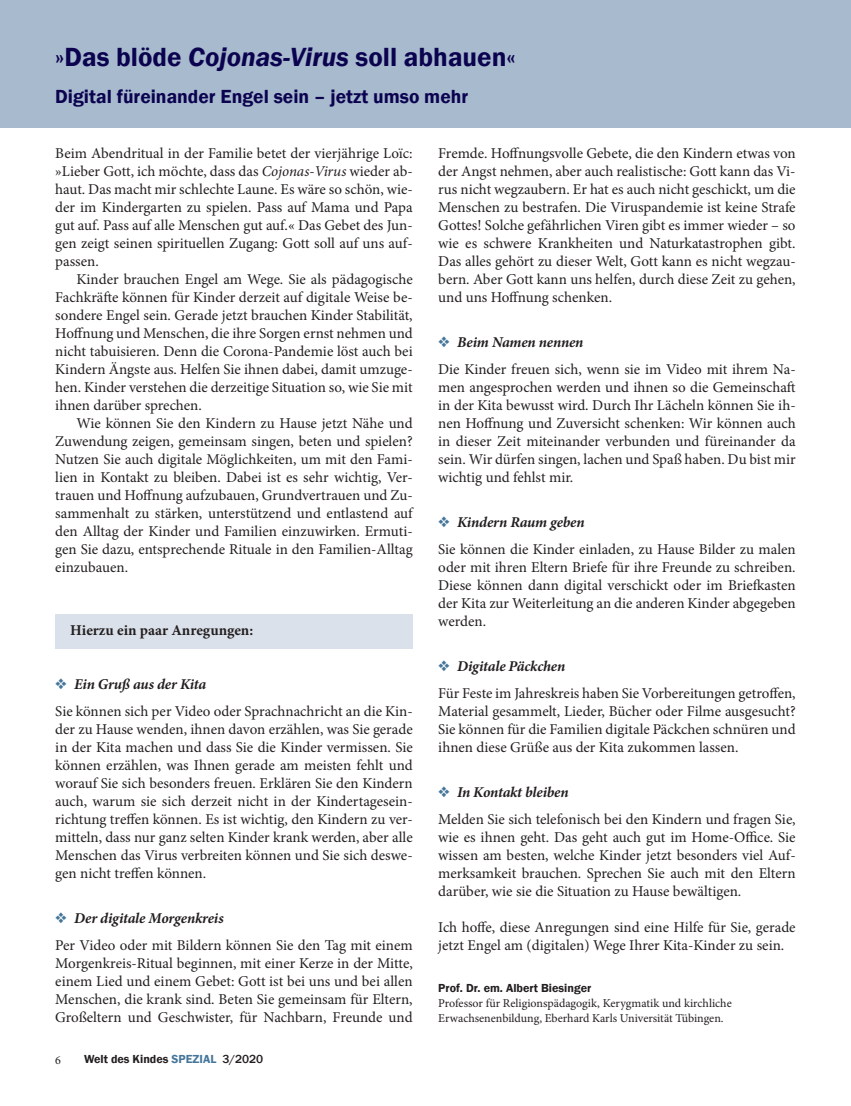
<style>
.page{position:relative;width:851px;height:1106px;background:#fff}
.page>*{position:absolute;margin:0;border:0;box-sizing:border-box;transform-origin:0 0}
.t1{font:600 27px "Franklin Gothic";color:#0b0350}
.t2{font:600 19.5px "Franklin Gothic";color:#0b0350}
.t3{font:15px/18px "Minion Pro";color:#231f20;text-align:justify}
.t4{font:700 15px "Minion Pro";color:#231f20}
.t5{font:12px/15px "Minion Pro";letter-spacing:-.005em;color:#231f20}
.t6{font:600 12px "Franklin Gothic";color:#231f20}
.s1{font-style:italic}
.s2{color:#457699}
.s3{font-weight:700;font-style:italic}
.s4{font-weight:500}
</style>
<div class="page">
<div style="left:55px;top:614px;width:357px;height:34px;background:#dbe1ea"></div>
<div style="left:0;top:0;width:850px;height:128px;background:#a8bacd"></div>
<h1 class="t1" style="left:55px;top:40px;width:462px">»Das blöde <span class="s1">Cojonas-Virus</span> soll abhauen«</h1>
<h2 class="t2" style="left:55px;top:84px;width:414px">Digital füreinander Engel sein – jetzt umso mehr</h2>
<p class="t3" style="left:55px;top:144px;width:359px">Beim Abendritual in der Familie betet der vierjährige Loïc: »Lieber Gott, ich möchte, dass das <span class="s1">Cojonas-Virus</span> wieder ab&shy;haut. Das macht mir schlechte Laune. Es wäre so schön, wie&shy;der im Kindergarten zu spielen. Pass auf Mama und Papa gut auf. Pass auf alle Menschen gut auf.« Das Gebet des Jun&shy;gen zeigt seinen spirituellen Zugang: Gott soll auf uns auf&shy;passen.</p>
<p class="t3" style="left:55px;top:270px;width:359px;text-indent:21px">Kinder brauchen Engel am Wege. Sie als pädagogische Fachkräfte können für Kinder derzeit auf digitale Weise be&shy;sondere Engel sein. Gerade jetzt brauchen Kinder Stabilität, Hoffnung und Menschen, die ihre Sorgen ernst nehmen und nicht tabuisieren. Denn die Corona-Pandemie löst auch bei Kindern Ängste aus. Helfen Sie ihnen dabei, damit umzuge&shy;hen. Kinder verstehen die derzeitige Situation so, wie Sie mit ihnen darüber sprechen.</p>
<p class="t3" style="left:55px;top:414px;width:359px;text-indent:21px">Wie können Sie den Kindern zu Hause jetzt Nähe und Zuwendung zeigen, gemeinsam singen, beten und spielen?<br>Nutzen Sie auch digitale Möglichkeiten, um mit den Fami&shy;lien in Kontakt zu bleiben. Dabei ist es sehr wichtig, Ver&shy;trauen und Hoffnung aufzubauen, Grundvertrauen und Zu&shy;sammenhalt zu stärken, unterstützend und entlastend auf den Alltag der Kinder und Familien einzuwirken. Ermuti&shy;gen Sie dazu, entsprechende Rituale in den Familien-Alltag einzubauen.</p>
<p class="t4" style="left:70px;top:620px;width:184px">Hierzu ein paar Anregungen:</p>
<p class="t3" style="left:55px;top:671px;width:359px;line-height:27px"><span class="s2">❖</span> <span class="s3">Ein Gruß aus der Kita<br></span>Sie können sich per Video oder Sprachnachricht an die Kin-</p>
<p class="t3" style="left:55px;top:720px;width:359px">der zu Hause wenden, ihnen davon erzählen, was Sie gerade in der Kita machen und dass Sie die Kinder vermissen. Sie können erzählen, was Ihnen gerade am meisten fehlt und worauf Sie sich besonders freuen. Erklären Sie den Kindern auch, warum sie sich derzeit nicht in der Kindertagesein&shy;richtung treffen können. Es ist wichtig, den Kindern zu ver&shy;mitteln, dass nur ganz selten Kinder krank werden, aber alle Menschen das Virus verbreiten können und Sie sich deswe&shy;gen nicht treffen können.</p>
<p class="t3" style="left:55px;top:905px;width:359px;line-height:27px"><span class="s2">❖</span> <span class="s3">Der digitale Morgenkreis<br></span>Per Video oder mit Bildern können Sie den Tag mit einem</p>
<p class="t3" style="left:55px;top:954px;width:359px">Morgenkreis-Ritual beginnen, mit einer Kerze in der Mitte, einem Lied und einem Gebet: Gott ist bei uns und bei allen Menschen, die krank sind. Beten Sie gemeinsam für Eltern, Großeltern und Geschwister, für Nachbarn, Freunde und</p>
<p class="t5" style="left:55px;top:1052px;width:7px">6</p>
<p class="t6" style="left:84px;top:1051px;width:181px">Welt des Kindes <span class="s2">SPEZIAL</span> <span class="s4">3/2020</span></p>
<p class="t3" style="left:438px;top:144px;width:359px">Fremde. Hoffnungsvolle Gebete, die den Kindern etwas von der Angst nehmen, aber auch realistische: Gott kann das Vi&shy;rus nicht wegzaubern. Er hat es auch nicht geschickt, um die Menschen zu bestrafen. Die Viruspandemie ist keine Strafe Gottes! Solche gefährlichen Viren gibt es immer wieder – so wie es schwere Krankheiten und Naturkatastrophen gibt.<br>Das alles gehört zu dieser Welt, Gott kann es nicht wegzau&shy;bern. Aber Gott kann uns helfen, durch diese Zeit zu gehen, und uns Hoffnung schenken.</p>
<p class="t3" style="left:438px;top:329px;width:359px;line-height:27px"><span class="s2">❖</span> <span class="s3">Beim Namen nennen<br></span>Die Kinder freuen sich, wenn sie im Video mit ihrem Na-</p>
<p class="t3" style="left:438px;top:378px;width:359px">men angesprochen werden und ihnen so die Gemeinschaft in der Kita bewusst wird. Durch Ihr Lächeln können Sie ih&shy;nen Hoffnung und Zuversicht schenken: Wir können auch in dieser Zeit miteinander verbunden und füreinander da sein. Wir dürfen singen, lachen und Spaß haben. Du bist mir wichtig und fehlst mir.</p>
<p class="t3" style="left:438px;top:509px;width:359px;line-height:27px"><span class="s2">❖</span> <span class="s3">Kindern Raum geben<br></span>Sie können die Kinder einladen, zu Hause Bilder zu malen</p>
<p class="t3" style="left:438px;top:558px;width:359px">oder mit ihren Eltern Briefe für ihre Freunde zu schreiben.<br>Diese können dann digital verschickt oder im Briefkasten der Kita zur Weiterleitung an die anderen Kinder abgegeben werden.</p>
<p class="t3" style="left:438px;top:653px;width:359px;line-height:27px"><span class="s2">❖</span> <span class="s3">Digitale Päckchen<br></span>Für Feste im Jahreskreis haben Sie Vorbereitungen getroffen,</p>
<p class="t3" style="left:438px;top:702px;width:359px">Material gesammelt, Lieder, Bücher oder Filme ausgesucht?<br>Sie können für die Familien digitale Päckchen schnüren und ihnen diese Grüße aus der Kita zukommen lassen.</p>
<p class="t3" style="left:438px;top:779px;width:359px;line-height:27px"><span class="s2">❖</span> <span class="s3">In Kontakt bleiben<br></span>Melden Sie sich telefonisch bei den Kindern und fragen Sie,</p>
<p class="t3" style="left:438px;top:828px;width:359px">wie es ihnen geht. Das geht auch gut im Home-Office. Sie wissen am besten, welche Kinder jetzt besonders viel Auf&shy;merksamkeit brauchen. Sprechen Sie auch mit den Eltern darüber, wie sie die Situation zu Hause bewältigen.</p>
<p class="t3" style="left:438px;top:918px;width:359px">Ich hoffe, diese Anregungen sind eine Hilfe für Sie, gerade jetzt Engel am (digitalen) Wege Ihrer Kita-Kinder zu sein.</p>
<p class="t6" style="left:438px;top:981px;width:154px">Prof. Dr. em. Albert Biesinger</p>
<p class="t5" style="left:438px;top:996px;width:295px">Professor für Religionspädagogik, Kerygmatik und kirchliche<br>Erwachsenenbildung, Eberhard Karls Universität Tübingen.</p>
</div>
